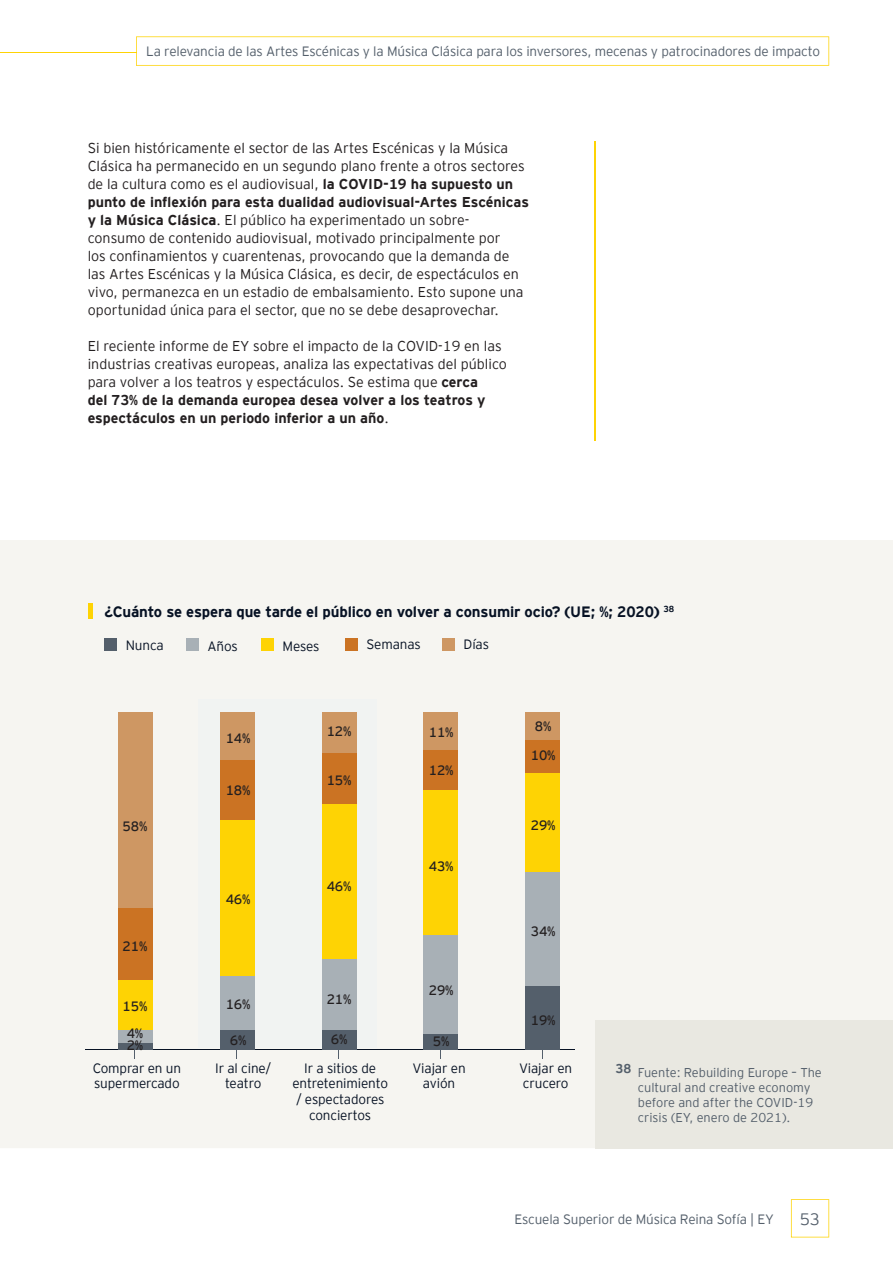
<style>
.page{position:relative;width:893px;height:1263px;background:#fff}
.page>*{position:absolute;margin:0;border:0;box-sizing:border-box;transform-origin:0 0}
.t1{font:300 16.5px "EY Interstate";color:#545f6b}
.t2{font:700 15px "EY Interstate";letter-spacing:-.01em;color:#071224}
.t3{font:300 14.25px/18px "EY Interstate";color:#231f20}
.t4{font:300 13.5px/15.8px "EY Interstate";letter-spacing:-.01em;color:#071224;text-align:center}
.t5{font:300 13.5px "EY Interstate";letter-spacing:-.01em;color:#545f6b}
.t6{font:13.5px "EY Interstate";letter-spacing:-.01em;color:#231f20}
.t7{font:300 12.75px/15px "EY Interstate";color:#545f6b}
.s1{font-weight:700}
</style>
<div class="page">
<div style="left:1px;top:540px;width:892px;height:608px;background:#f6f5f1"></div>
<img style="left:0;top:540px;width:1px;height:608px">
<div style="left:595px;top:1020px;width:298px;height:128px;background:#e9e8e1"></div>
<div style="left:198px;top:699px;width:179px;height:349px;background:#f1f3f2"></div>
<hr style="left:89px;top:603px;width:4px;height:15px;background:#fed304">
<hr style="left:85px;top:1049px;width:489px;height:1px;background:#071224">
<div style="left:526px;top:986px;width:34px;height:64px;background:#545f6b"></div>
<div style="left:526px;top:871px;width:34px;height:115px;background:#a8b0b6"></div>
<div style="left:526px;top:773px;width:34px;height:98px;background:#fed304"></div>
<div style="left:526px;top:739px;width:34px;height:34px;background:#cb7323"></div>
<div style="left:526px;top:712px;width:34px;height:27px;background:#ce9763"></div>
<div style="left:424px;top:1033px;width:34px;height:17px;background:#545f6b"></div>
<div style="left:424px;top:935px;width:34px;height:98px;background:#a8b0b6"></div>
<div style="left:424px;top:790px;width:34px;height:145px;background:#fed304"></div>
<div style="left:424px;top:750px;width:34px;height:40px;background:#cb7323"></div>
<div style="left:424px;top:712px;width:34px;height:38px;background:#ce9763"></div>
<div style="left:322px;top:1029px;width:34px;height:21px;background:#545f6b"></div>
<div style="left:322px;top:959px;width:34px;height:70px;background:#a8b0b6"></div>
<div style="left:322px;top:804px;width:34px;height:155px;background:#fed304"></div>
<div style="left:322px;top:753px;width:34px;height:51px;background:#cb7323"></div>
<div style="left:322px;top:712px;width:34px;height:41px;background:#ce9763"></div>
<div style="left:220px;top:1029px;width:34px;height:21px;background:#545f6b"></div>
<div style="left:220px;top:975px;width:34px;height:54px;background:#a8b0b6"></div>
<div style="left:220px;top:820px;width:34px;height:155px;background:#fed304"></div>
<div style="left:220px;top:759px;width:34px;height:61px;background:#cb7323"></div>
<div style="left:220px;top:712px;width:34px;height:47px;background:#ce9763"></div>
<div style="left:119px;top:1043px;width:34px;height:7px;background:#545f6b"></div>
<div style="left:119px;top:1029px;width:34px;height:14px;background:#a8b0b6"></div>
<div style="left:119px;top:979px;width:34px;height:50px;background:#fed304"></div>
<div style="left:119px;top:908px;width:34px;height:71px;background:#cb7323"></div>
<div style="left:119px;top:712px;width:34px;height:196px;background:#ce9763"></div>
<div style="left:105px;top:638px;width:12px;height:12px;background:#545f6b"></div>
<div style="left:186px;top:639px;width:13px;height:12px;background:#a8b0b6"></div>
<div style="left:261px;top:639px;width:13px;height:12px;background:#fed304"></div>
<div style="left:345px;top:638px;width:13px;height:12px;background:#cb7323"></div>
<div style="left:442px;top:638px;width:13px;height:13px;background:#ce9763"></div>
<hr style="left:594px;top:141px;width:1px;height:300px;background:#fed304">
<svg style="left:791px;top:1199px;width:38px;height:38px"></svg>
<hr style="left:0;top:52px;width:137px;height:1px;background:#fed304">
<svg style="left:136px;top:36px;width:693px;height:30px"></svg>
<p class="t5" style="left:146px;top:42px;width:675px">La relevancia de las Artes Escénicas y la Música Clásica para los inversores, mecenas y patrocinadores de impacto</p>
<p class="t3" style="left:88px;top:138px;width:443px">Si bien históricamente el sector de las Artes Escénicas y la Música Clásica ha permanecido en un segundo plano frente a otros sectores de la cultura como es el audiovisual, <span class="s1">la COVID-19 ha supuesto un punto de inflexión para esta dualidad audiovisual-Artes Escénicas y la Música Clásica</span>. El público ha experimentado un sobre&shy;consumo de contenido audiovisual, motivado principalmente por<br>los confinamientos y cuarentenas, provocando que la demanda de las Artes Escénicas y la Música Clásica, es decir, de espectáculos en vivo, permanezca en un estadio de embalsamiento. Esto supone una oportunidad única para el sector, que no se debe desaprovechar.</p>
<p class="t3" style="left:88px;top:336px;width:421px">El reciente informe de EY sobre el impacto de la COVID-1 9 en las industrias creativas europeas, analiza las expectativas del público para volver a los teatros y espectáculos. Se estima que <span class="s1">cerca<br>del 73% de la demanda europea desea volver a los teatros y espectáculos en un periodo inferior a un año</span>.</p>
<p class="t2" style="left:104px;top:600px;width:571px">¿Cuánto se espera que tarde el público en volver a consumir ocio? (UE; %; 2020) <sup>38</sup></p>
<p class="t4" style="left:126px;top:637px;width:39px">Nunca</p>
<p class="t4" style="left:208px;top:637px;width:32px">Años</p>
<p class="t4" style="left:283px;top:637px;width:38px">Meses</p>
<p class="t4" style="left:366px;top:636px;width:56px">Semanas</p>
<p class="t4" style="left:463px;top:636px;width:27px">Días</p>
<p class="t6" style="left:123px;top:816px;width:26px">58%</p>
<p class="t6" style="left:123px;top:937px;width:26px">21%</p>
<p class="t6" style="left:123px;top:996px;width:26px">15%</p>
<p class="t6" style="left:127px;top:1023px;width:18px">4%</p>
<p class="t6" style="left:127px;top:1035px;width:18px">2%</p>
<p class="t6" style="left:226px;top:728px;width:26px">14%</p>
<p class="t6" style="left:226px;top:781px;width:26px">18%</p>
<p class="t6" style="left:226px;top:889px;width:26px">46%</p>
<p class="t6" style="left:226px;top:994px;width:26px">16%</p>
<p class="t6" style="left:230px;top:1031px;width:18px">6%</p>
<p class="t6" style="left:327px;top:722px;width:26px">12%</p>
<p class="t6" style="left:327px;top:771px;width:26px">15%</p>
<p class="t6" style="left:327px;top:876px;width:26px">46%</p>
<p class="t6" style="left:327px;top:990px;width:26px">21%</p>
<p class="t6" style="left:331px;top:1030px;width:18px">6%</p>
<p class="t6" style="left:429px;top:723px;width:26px">11%</p>
<p class="t6" style="left:429px;top:761px;width:26px">12%</p>
<p class="t6" style="left:429px;top:857px;width:26px">43%</p>
<p class="t6" style="left:429px;top:981px;width:26px">29%</p>
<p class="t6" style="left:433px;top:1032px;width:18px">5%</p>
<p class="t6" style="left:535px;top:717px;width:18px">8%</p>
<p class="t6" style="left:531px;top:745px;width:26px">10%</p>
<p class="t6" style="left:531px;top:816px;width:26px">29%</p>
<p class="t6" style="left:531px;top:921px;width:26px">34%</p>
<p class="t6" style="left:531px;top:1010px;width:26px">19%</p>
<p class="t4" style="left:93px;top:1059px;width:90px;text-align:left">Comprar en un supermercado</p>
<p class="t4" style="left:215px;top:1059px;width:57px">Ir al cine/ teatro</p>
<p class="t4" style="left:292px;top:1059px;width:97px">Ir a sitios de entretenimiento / espectadores conciertos</p>
<p class="t4" style="left:413px;top:1059px;width:55px">Viajar en avión</p>
<p class="t4" style="left:519px;top:1059px;width:55px;text-align:left">Viajar en crucero</p>
<p class="t7" style="left:638px;top:1064px;width:185px;text-indent:-22px"><sup>38</sup> Fuente: Rebuilding Europe – The cultural and creative economy before and after the COVID-19 crisis (EY, enero de 2021 ).</p>
<p class="t5" style="left:514px;top:1209px;width:261px">Escuela Superior de Música Reina Sofía | EY</p>
<p class="t1" style="left:800px;top:1207px;width:20px">53</p>
</div>
